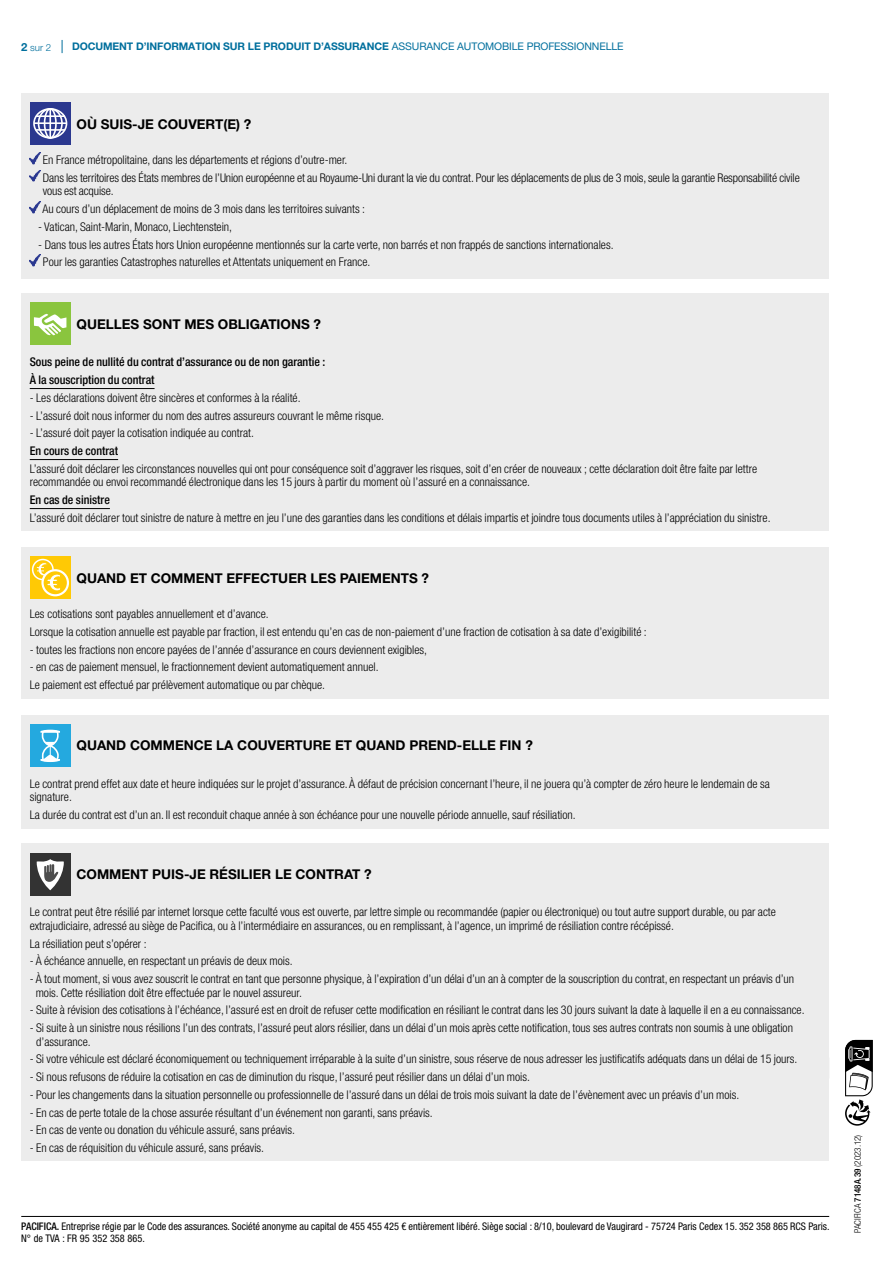
<style>
.page{position:relative;width:893px;height:1263px;background:#fff}
.page>*{position:absolute;margin:0;border:0;box-sizing:border-box;transform-origin:0 0}
.t1{font:700 13.5px "Helvetica Neue LT Std";color:#000}
.t2{font:300 condensed 12px/17.7px "Helvetica Neue LT Std";color:#000}
.t3{font:500 condensed 12px/17.7px "Helvetica Neue LT Std";color:#000}
.t4{font:condensed 10.5px/12px "Helvetica Neue LT Std";color:#000}
.t5{font:700 10.5px "Helvetica Neue LT Std";letter-spacing:-.01em;color:#006f9d}
.t6{font:300 9.75px "Helvetica Neue LT Std";color:#006f9d}
.t7{font:300 condensed 9px "Helvetica Neue LT Std";color:#000}
.s1{font-weight:700;font-size:11.25px}
.s2{font-weight:400}
.s3{font-weight:500}
</style>
<div class="page">
<svg style="left:62px;top:40px;width:1px;height:13px"></svg>
<div style="left:21px;top:94px;width:808px;height:185px;background:#ececec"></div>
<svg style="left:30px;top:152px;width:10px;height:12px"></svg>
<svg style="left:30px;top:170px;width:10px;height:12px"></svg>
<svg style="left:30px;top:201px;width:10px;height:12px"></svg>
<svg style="left:30px;top:255px;width:10px;height:11px"></svg>
<div style="left:21px;top:294px;width:808px;height:237px;background:#ececec"></div>
<hr style="left:30px;top:388px;width:125px;height:1px;background:#000">
<hr style="left:30px;top:459px;width:88px;height:1px;background:#000">
<hr style="left:30px;top:508px;width:80px;height:1px;background:#000">
<div style="left:21px;top:547px;width:808px;height:151px;background:#ececec"></div>
<div style="left:21px;top:715px;width:808px;height:113px;background:#ececec"></div>
<div style="left:21px;top:844px;width:808px;height:317px;background:#ececec"></div>
<svg style="left:30px;top:102px;width:41px;height:43px"></svg>
<div style="left:33px;top:108px;width:34px;height:31px;border:2px solid #fff;border-radius:50%"></div>
<div style="left:38px;top:108px;width:25px;height:31px;border:2px solid #fff;border-radius:50%"></div>
<div style="left:44px;top:108px;width:13px;height:31px;border:2px solid #fff;border-radius:50%"></div>
<hr style="left:49px;top:109px;width:2px;height:30px;background:#fff">
<hr style="left:36px;top:115px;width:29px;height:2px;background:#fff">
<hr style="left:36px;top:129px;width:29px;height:2px;background:#fff">
<hr style="left:34px;top:122px;width:33px;height:2px;background:#fff">
<div style="left:30px;top:302px;width:41px;height:42px;background:#8ac53e"></div>
<svg style="left:34px;top:313px;width:33px;height:23px"></svg>
<div style="left:30px;top:724px;width:41px;height:43px;background:#24a9df"></div>
<svg style="left:40px;top:730px;width:20px;height:32px"></svg>
<div style="left:30px;top:853px;width:41px;height:42px;background:#333"></div>
<svg style="left:37px;top:859px;width:27px;height:31px"></svg>
<div style="left:30px;top:556px;width:41px;height:43px;background:#ffc905"></div>
<div style="left:32px;top:559px;width:22px;height:21px;border:2px solid #fff;border-radius:50%"></div>
<svg style="left:43px;top:570px;width:25px;height:25px"></svg>
<div style="left:41px;top:569px;width:28px;height:27px;border:2px solid #fff;border-radius:50%"></div>
<svg style="left:36px;top:562px;width:26px;height:29px"></svg>
<hr style="left:21px;top:1216px;width:808px;height:1px;background:#000">
<svg style="left:845px;top:1039px;width:28px;height:87px"></svg>
<p class="t6" style="left:21px;top:42px;width:32px"><span class="s1">2</span> sur 2</p>
<p class="t5" style="left:72px;top:40px;width:553px">DOCUMENT D’INFORMATION SUR LE PRODUIT D’ASSURANCE <span class="s2">ASSURANCE AUTOMOBILE PROFESSIONNELLE</span></p>
<p class="t1" style="left:77px;top:116px;width:176px">OÙ SUIS-JE COUVERT(E) ?</p>
<p class="t2" style="left:43px;top:151px;width:758px">En France métropolitaine, dans les départements et régions d’outre-mer.<br>Dans les territoires des États membres de l’Union européenne et au Royaume-Uni durant la vie du contrat. Pour les déplacements de plus de 3 mois, seule la garantie Responsabilité civile</p>
<p class="t2" style="left:43px;top:182px;width:324px">vous est acquise.<br>Au cours d’un déplacement de moins de 3 mois dans les territoires suivants :</p>
<p class="t2" style="left:38px;top:218px;width:195px">- Vatican, Saint-Marin, Monaco, Liechtenstein,</p>
<p class="t2" style="left:43px;top:236px;width:572px;text-indent:-5px">- Dans tous les autres États hors Union européenne mentionnés sur la carte verte, non barrés et non frappés de sanctions internationales.<br>Pour les garanties Catastrophes naturelles et Attentats uniquement en France.</p>
<p class="t1" style="left:77px;top:316px;width:246px">QUELLES SONT MES OBLIGATIONS ?</p>
<p class="t3" style="left:30px;top:353px;width:297px">Sous peine de nullité du contrat d’assurance ou de non garantie :<br>À la souscription du contrat</p>
<p class="t2" style="left:30px;top:389px;width:272px">- Les déclarations doivent être sincères et conformes à la réalité.</p>
<p class="t2" style="left:30px;top:406px;width:356px">- L’assuré doit nous informer du nom des autres assureurs couvrant le même risque.</p>
<p class="t2" style="left:30px;top:424px;width:226px">- L’assuré doit payer la cotisation indiquée au contrat.</p>
<p class="t3" style="left:30px;top:442px;width:90px">En cours de contrat</p>
<p class="t2" style="left:30px;top:462px;width:729px;line-height:13.5px">L’assuré doit déclarer les circonstances nouvelles qui ont pour conséquence soit d’aggraver les risques, soit d’en créer de nouveaux ; cette déclaration doit être faite par lettre recommandée ou envoi recommandé électronique dans les 15 jours à partir du moment où l’assuré en a connaissance.</p>
<p class="t3" style="left:30px;top:491px;width:82px">En cas de sinistre</p>
<p class="t2" style="left:30px;top:509px;width:742px">L’assuré doit déclarer tout sinistre de nature à mettre en jeu l’une des garanties dans les conditions et délais impartis et joindre tous documents utiles à l’appréciation du sinistre.</p>
<p class="t1" style="left:77px;top:569px;width:354px">QUAND ET COMMENT EFFECTUER LES PAIEMENTS ?</p>
<p class="t2" style="left:30px;top:605px;width:619px">Les cotisations sont payables annuellement et d’avance.<br>Lorsque la cotisation annuelle est payable par fraction, il est entendu qu’en cas de non-paiement d’une fraction de cotisation à sa date d’exigibilité :</p>
<p class="t2" style="left:30px;top:640px;width:399px">- toutes les fractions non encore payées de l’année d’assurance en cours deviennent exigibles,</p>
<p class="t2" style="left:30px;top:658px;width:350px">- en cas de paiement mensuel, le fractionnement devient automatiquement annuel.<br>Le paiement est effectué par prélèvement automatique ou par chèque.</p>
<p class="t1" style="left:77px;top:737px;width:458px">QUAND COMMENCE LA COUVERTURE ET QUAND PREND-ELLE FIN ?</p>
<p class="t2" style="left:30px;top:776px;width:742px;line-height:13.5px">Le contrat prend effet aux date et heure indiquées sur le projet d’assurance. À défaut de précision concernant l’heure, il ne jouera qu’à compter de zéro heure le lendemain de sa signature.</p>
<p class="t2" style="left:30px;top:806px;width:547px">La durée du contrat est d’un an. Il est reconduit chaque année à son échéance pour une nouvelle période annuelle, sauf résiliation.</p>
<p class="t1" style="left:77px;top:866px;width:297px">COMMENT PUIS-JE RÉSILIER LE CONTRAT ?</p>
<p class="t2" style="left:30px;top:905px;width:748px;line-height:13.5px">Le contrat peut être résilié par internet lorsque cette faculté vous est ouverte, par lettre simple ou recommandée (papier ou électronique) ou tout autre support durable, ou par acte extrajudiciaire, adressé au siège de Pacifica, ou à l’intermédiaire en assurances, ou en remplissant, à l’agence, un imprimé de résiliation contre récépissé.</p>
<p class="t2" style="left:30px;top:934px;width:118px">La résiliation peut s’opérer :</p>
<p class="t2" style="left:30px;top:952px;width:264px">- À échéance annuelle, en respectant un préavis de deux mois.</p>
<p class="t2" style="left:36px;top:972px;width:760px;line-height:13.5px;text-indent:-6px">- À tout moment, si vous avez souscrit le contrat en tant que personne physique, à l’expiration d’un délai d’un an à compter de la souscription du contrat, en respectant un préavis d’un mois. Cette résiliation doit être effectuée par le nouvel assureur.</p>
<p class="t2" style="left:30px;top:1001px;width:776px">- Suite à révision des cotisations à l’échéance, l’assuré est en droit de refuser cette modification en résiliant le contrat dans les 30 jours suivant la date à laquelle il en a eu connaissance.</p>
<p class="t2" style="left:36px;top:1021px;width:758px;line-height:13.5px;text-indent:-6px">- Si suite à un sinistre nous résilions l’un des contrats, l’assuré peut alors résilier, dans un délai d’un mois après cette notification, tous ses autres contrats non soumis à une obligation d’assurance.</p>
<p class="t2" style="left:30px;top:1050px;width:769px">- Si votre véhicule est déclaré économiquement ou techniquement irréparable à la suite d’un sinistre, sous réserve de nous adresser les justificatifs adéquats dans un délai de 15 jours.</p>
<p class="t2" style="left:30px;top:1068px;width:502px">- Si nous refusons de réduire la cotisation en cas de diminution du risque, l’assuré peut résilier dans un délai d’un mois.</p>
<p class="t2" style="left:30px;top:1086px;width:711px">- Pour les changements dans la situation personnelle ou professionnelle de l’assuré dans un délai de trois mois suivant la date de l’évènement avec un préavis d’un mois.</p>
<p class="t2" style="left:30px;top:1103px;width:405px">- En cas de perte totale de la chose assurée résultant d’un événement non garanti, sans préavis.</p>
<p class="t2" style="left:30px;top:1121px;width:267px">- En cas de vente ou donation du véhicule assuré, sans préavis.</p>
<p class="t2" style="left:30px;top:1139px;width:236px">- En cas de réquisition du véhicule assuré, sans préavis.</p>
<p class="t4" style="left:21px;top:1220px;width:810px"><span class="s3">PACIFICA.</span> Entreprise régie par le Code des assurances. Société anonyme au capital de 455 455 425 € entièrement libéré. Siège social : 8/10, boulevard de Vaugirard - 75724 Paris Cedex 15. 352 358 865 RCS Paris.<br>N° de TVA : FR 95 352 358 865.</p>
<p class="t7" style="left:852px;top:1233px;width:100px;rotate:-90deg">PACIFICA <span class="s3">7148A.39</span> (2023.12)</p>
</div>
